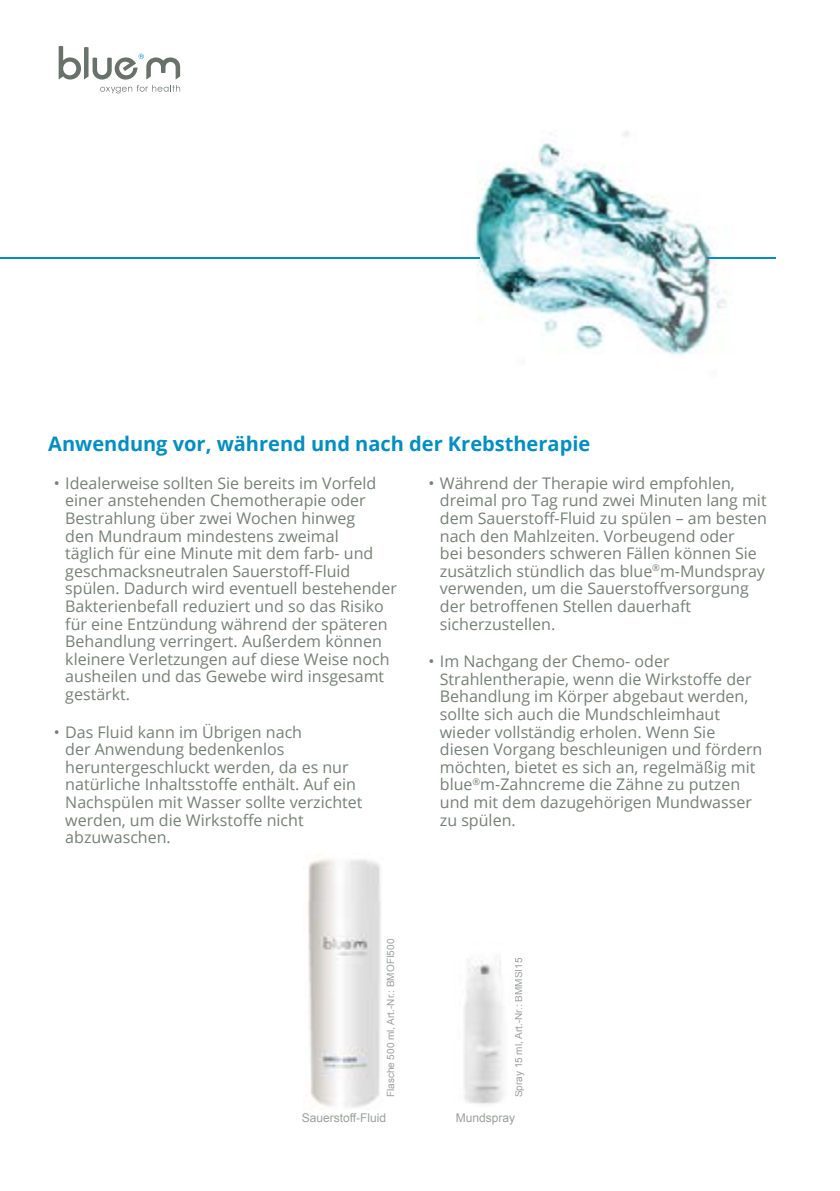
<style>
.page{position:relative;width:840px;height:1191px;background:#fff}
.page>*{position:absolute;margin:0;border:0;box-sizing:border-box;transform-origin:0 0}
.t1{font:700 20px "Open Sans";color:#018ec0}
.t2{font:16px/17.6px "Open Sans";color:#758078}
.t3{font:12px "Arial";color:#9ba09b}
.t4{font:10px "Arial";color:#9ba09b}
</style>
<div class="page">
<img style="left:308px;top:853px;width:73px;height:255px">
<img style="left:474px;top:131px;width:253px;height:224px">
<hr style="left:0;top:257px;width:479px;height:2px;background:#008fc3">
<hr style="left:706px;top:257px;width:68px;height:2px;background:#008fc3">
<svg style="left:59px;top:46px;width:121px;height:47px"></svg>
<img style="left:464px;top:958px;width:40px;height:146px">
<p class="t1" style="left:48px;top:429px;width:543px">Anwendung vor, während und nach der Krebstherapie</p>
<p class="t2" style="left:65px;top:473px;width:333px;text-indent:-11px">• Idealerweise sollten Sie bereits im Vorfeld einer anstehenden Chemotherapie oder Bestrahlung über zwei Wochen hinweg<br>den Mundraum mindestens zweimal<br>täglich für eine Minute mit dem farb- und geschmacksneutralen Sauerstoff-Fluid spülen. Dadurch wird eventuell bestehender Bakterienbefall reduziert und so das Risiko für eine Entzündung während der späteren Behandlung verringert. Außerdem können kleinere Verletzungen auf diese Weise noch ausheilen und das Gewebe wird insgesamt gestärkt.</p>
<p class="t2" style="left:65px;top:722px;width:298px;text-indent:-11px">• Das Fluid kann im Übrigen nach<br>der Anwendung bedenkenlos heruntergeschluckt werden, da es nur natürliche Inhaltsstoffe enthält. Auf ein<br>Nachspülen mit Wasser sollte verzichtet werden, um die Wirkstoffe nicht abzuwaschen.</p>
<p class="t2" style="left:439px;top:473px;width:328px;text-indent:-11px">• Während der Therapie wird empfohlen, dreimal pro Tag rund zwei Minuten lang mit dem Sauerstoff-Fluid zu spülen – am besten nach den Mahlzeiten. Vorbeugend oder<br>bei besonders schweren Fällen können Sie zusätzlich stündlich das blue<sup>®</sup>m-Mundspray verwenden, um die Sauerstoffversorgung der betroffenen Stellen dauerhaft sicherzustellen.</p>
<p class="t2" style="left:439px;top:652px;width:324px;text-indent:-11px">• Im Nachgang der Chemo- oder Strahlentherapie, wenn die Wirkstoffe der Behandlung im Körper abgebaut werden, sollte sich auch die Mundschleimhaut wieder vollständig erholen. Wenn Sie diesen Vorgang beschleunigen und fördern möchten, bietet es sich an, regelmäßig mit blue<sup>®</sup>m-Zahncreme die Zähne zu putzen und mit dem dazugehörigen Mundwasser zu spülen.</p>
<p class="t4" style="left:384px;top:1097px;width:160px;rotate:-90deg">Flasche 500 ml, Art.-Nr.: BMOFI500</p>
<p class="t4" style="left:512px;top:1097px;width:141px;rotate:-90deg">Spray 15 ml, Art.-Nr.: BMMSI15</p>
<p class="t3" style="left:301px;top:1109px;width:86px">Sauerstoff-Fluid</p>
<p class="t3" style="left:455px;top:1109px;width:61px">Mundspray</p>
</div>
